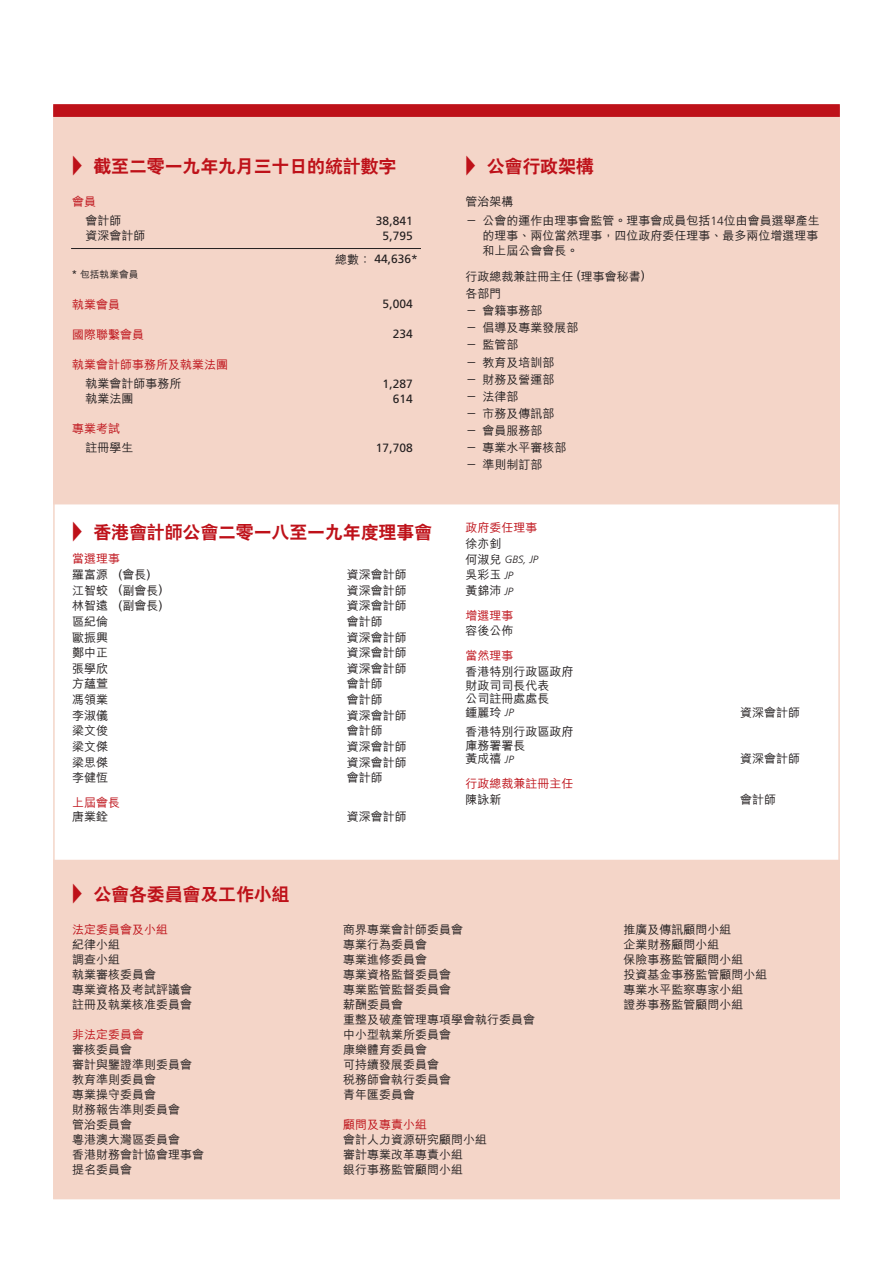
<style>
.page{position:relative;width:893px;height:1263px;background:#fff}
.page>*{position:absolute;margin:0;border:0;box-sizing:border-box;transform-origin:0 0}
.t1{font:800 18px "C Hei 2";letter-spacing:-.01em;color:#be1119}
.t2{font:500 12px/15px "M Hei";color:#231f20}
.t3{font:500 12px "M Hei";color:#be1119}
.t4{font:12px/23.5px "Frutiger";color:#231f20}
.t5{font:italic 300 10.5px "Frutiger";color:#231f20}
.t6{font:500 9.75px "M Hei";color:#231f20}
.s1{font-family:"M Hei";font-weight:500}
.s2{font-size:12px}
.s3{font-family:"Frutiger";font-weight:300}
.s4{font-family:"M Hei";font-weight:500;font-style:normal;font-size:12px}
.s5{font-family:"Frutiger";font-weight:300;font-style:italic;font-size:10.5px}
</style>
<div class="page">
<div style="left:53px;top:107px;width:787px;height:397px;background:#f4d5c8"></div>
<div style="left:53px;top:860px;width:787px;height:339px;background:#f4d5c8"></div>
<hr style="left:71px;top:248px;width:350px;height:1px;background:#231f20">
<div style="left:53px;top:104px;width:787px;height:13px;background:#be1119;border:2px solid #be1119"></div>
<h1 class="t1" style="left:72px;top:156px;width:326px">◆ 截至二零一九年九月三十日的統計數字</h1>
<p class="t3" style="left:72px;top:195px;width:25px">會員</p>
<p class="t2" style="left:86px;top:214px;width:37px">會計師</p>
<p class="t4" style="left:376px;top:209px;width:38px">38,841</p>
<p class="t2" style="left:86px;top:229px;width:61px">資深會計師</p>
<p class="t4" style="left:335px;top:224px;width:84px;text-indent:47px">5,795<span class="s1">總數：</span> 44,636*</p>
<p class="t6" style="left:72px;top:269px;width:68px"><span class="s2">*</span> 包括執業會員</p>
<p class="t3" style="left:72px;top:298px;width:49px">執業會員</p>
<p class="t4" style="left:383px;top:292px;width:32px">5,004</p>
<p class="t3" style="left:72px;top:328px;width:73px">國際聯繫會員</p>
<p class="t4" style="left:393px;top:322px;width:22px">234</p>
<p class="t3" style="left:72px;top:358px;width:158px">執業會計師事務所及執業法團</p>
<p class="t2" style="left:86px;top:376px;width:97px">執業會計師事務所</p>
<p class="t4" style="left:383px;top:372px;width:32px">1,287</p>
<p class="t2" style="left:86px;top:391px;width:49px">執業法團</p>
<p class="t4" style="left:393px;top:387px;width:22px">614</p>
<p class="t3" style="left:72px;top:422px;width:49px">專業考試</p>
<p class="t2" style="left:86px;top:441px;width:49px">註冊學生</p>
<p class="t4" style="left:376px;top:436px;width:38px">17,708</p>
<h1 class="t1" style="left:72px;top:522px;width:362px">◆ 香港會計師公會二零一八至一九年度理事會</h1>
<p class="t3" style="left:72px;top:553px;width:49px">當選理事</p>
<p class="t2" style="left:72px;top:567px;width:80px">羅富源 (會長)</p>
<p class="t2" style="left:347px;top:567px;width:61px">資深會計師</p>
<p class="t2" style="left:72px;top:583px;width:92px">江智蛟 (副會長)</p>
<p class="t2" style="left:347px;top:583px;width:61px">資深會計師</p>
<p class="t2" style="left:72px;top:599px;width:92px">林智遠 (副會長)</p>
<p class="t2" style="left:347px;top:599px;width:61px">資深會計師</p>
<p class="t2" style="left:72px;top:614px;width:37px">區紀倫</p>
<p class="t2" style="left:347px;top:614px;width:37px">會計師</p>
<p class="t2" style="left:72px;top:630px;width:37px">歐振興</p>
<p class="t2" style="left:347px;top:630px;width:61px">資深會計師</p>
<p class="t2" style="left:72px;top:645px;width:37px">鄭中正</p>
<p class="t2" style="left:347px;top:645px;width:61px">資深會計師</p>
<p class="t2" style="left:72px;top:661px;width:37px">張學欣</p>
<p class="t2" style="left:347px;top:661px;width:61px">資深會計師</p>
<p class="t2" style="left:72px;top:677px;width:37px">方蘊萱</p>
<p class="t2" style="left:347px;top:677px;width:37px">會計師</p>
<p class="t2" style="left:72px;top:692px;width:37px">馮領業</p>
<p class="t2" style="left:347px;top:692px;width:37px">會計師</p>
<p class="t2" style="left:72px;top:708px;width:37px">李淑儀</p>
<p class="t2" style="left:347px;top:708px;width:61px">資深會計師</p>
<p class="t2" style="left:72px;top:724px;width:37px">梁文俊</p>
<p class="t2" style="left:347px;top:724px;width:37px">會計師</p>
<p class="t2" style="left:72px;top:739px;width:37px">梁文傑</p>
<p class="t2" style="left:347px;top:739px;width:61px">資深會計師</p>
<p class="t2" style="left:72px;top:755px;width:37px">梁思傑</p>
<p class="t2" style="left:347px;top:755px;width:61px">資深會計師</p>
<p class="t2" style="left:72px;top:770px;width:37px">李健恆</p>
<p class="t2" style="left:347px;top:770px;width:37px">會計師</p>
<p class="t3" style="left:72px;top:796px;width:49px">上屆會長</p>
<p class="t2" style="left:72px;top:809px;width:37px">唐業銓</p>
<p class="t2" style="left:347px;top:809px;width:61px">資深會計師</p>
<h1 class="t1" style="left:466px;top:156px;width:130px">◆ 公會行政架構</h1>
<p class="t2" style="left:466px;top:192px;width:356px;line-height:19.2px">管治架構<br>－公會的運作由理事會監管。理事會成員包括<span class="s3">14</span>位由會員選舉產生</p>
<p class="t2" style="left:483px;top:229px;width:338px">的理事、兩位當然理事，四位政府委任理事、最多兩位增選理事和上屆公會會長。</p>
<p class="t2" style="left:466px;top:268px;width:181px;line-height:17.1px">行政總裁兼註冊主任 (理事會秘書)各部門<br>－會籍事務部<br>－倡導及專業發展部<br>－監管部<br>－教育及培訓部<br>－財務及營運部<br>－法律部<br>－市務及傳訊部<br>－會員服務部<br>－專業水平審核部<br>－準則制訂部</p>
<p class="t3" style="left:466px;top:522px;width:73px">政府委任理事</p>
<p class="t2" style="left:466px;top:536px;width:37px">徐亦釗</p>
<p class="t5" style="left:466px;top:554px;width:74px"><span class="s4">何淑兒</span> GBS, JP</p>
<p class="t2" style="left:466px;top:567px;width:49px;line-height:15.6px">吳彩玉 <span class="s5">JP</span>黃錦沛 <span class="s5">JP</span></p>
<p class="t3" style="left:466px;top:609px;width:49px">增選理事</p>
<p class="t2" style="left:466px;top:624px;width:49px">容後公佈</p>
<p class="t3" style="left:466px;top:650px;width:49px">當然理事</p>
<p class="t2" style="left:466px;top:665px;width:109px;line-height:13.5px">香港特別行政區政府財政司司長代表<br>公司註冊處處長<br>鍾麗玲 <span class="s5">JP</span></p>
<p class="t2" style="left:466px;top:726px;width:109px;line-height:13.5px">香港特別行政區政府庫務署署長<br>黃成禧 <span class="s5">JP</span></p>
<p class="t2" style="left:740px;top:705px;width:61px">資深會計師</p>
<p class="t2" style="left:740px;top:752px;width:61px">資深會計師</p>
<p class="t3" style="left:466px;top:778px;width:109px">行政總裁兼註冊主任</p>
<p class="t2" style="left:466px;top:792px;width:37px">陳詠新</p>
<p class="t2" style="left:740px;top:792px;width:37px">會計師</p>
<h1 class="t1" style="left:72px;top:885px;width:219px">◆ 公會各委員會及工作小組</h1>
<p class="t3" style="left:72px;top:923px;width:98px">法定委員會及小組</p>
<p class="t2" style="left:72px;top:937px;width:122px">紀律小組<br>調查小組<br>執業審核委員會<br>專業資格及考試評議會註冊及執業核准委員會</p>
<p class="t3" style="left:72px;top:1028px;width:74px">非法定委員會</p>
<p class="t2" style="left:72px;top:1042px;width:134px">審核委員會<br>審計與鑒證準則委員會教育準則委員會<br>專業操守委員會<br>財務報告準則委員會<br>管治委員會<br>粵港澳大灣區委員會<br>香港財務會計協會理事會提名委員會</p>
<p class="t2" style="left:343px;top:922px;width:193px">商界專業會計師委員會<br>專業行為委員會<br>專業進修委員會<br>專業資格監督委員會<br>專業監管監督委員會<br>薪酬委員會<br>重整及破產管理專項學會執行委員會中小型執業所委員會<br>康樂體育委員會<br>可持續發展委員會<br>稅務師會執行委員會<br>青年匯委員會</p>
<p class="t3" style="left:343px;top:1118px;width:85px">顧問及專責小組</p>
<p class="t2" style="left:343px;top:1132px;width:145px">會計人力資源研究顧問小組審計專業改革專責小組<br>銀行事務監管顧問小組</p>
<p class="t2" style="left:624px;top:922px;width:145px">推廣及傳訊顧問小組<br>企業財務顧問小組<br>保險事務監管顧問小組<br>投資基金事務監管顧問小組專業水平監察專家小組<br>證券事務監管顧問小組</p>
</div>
